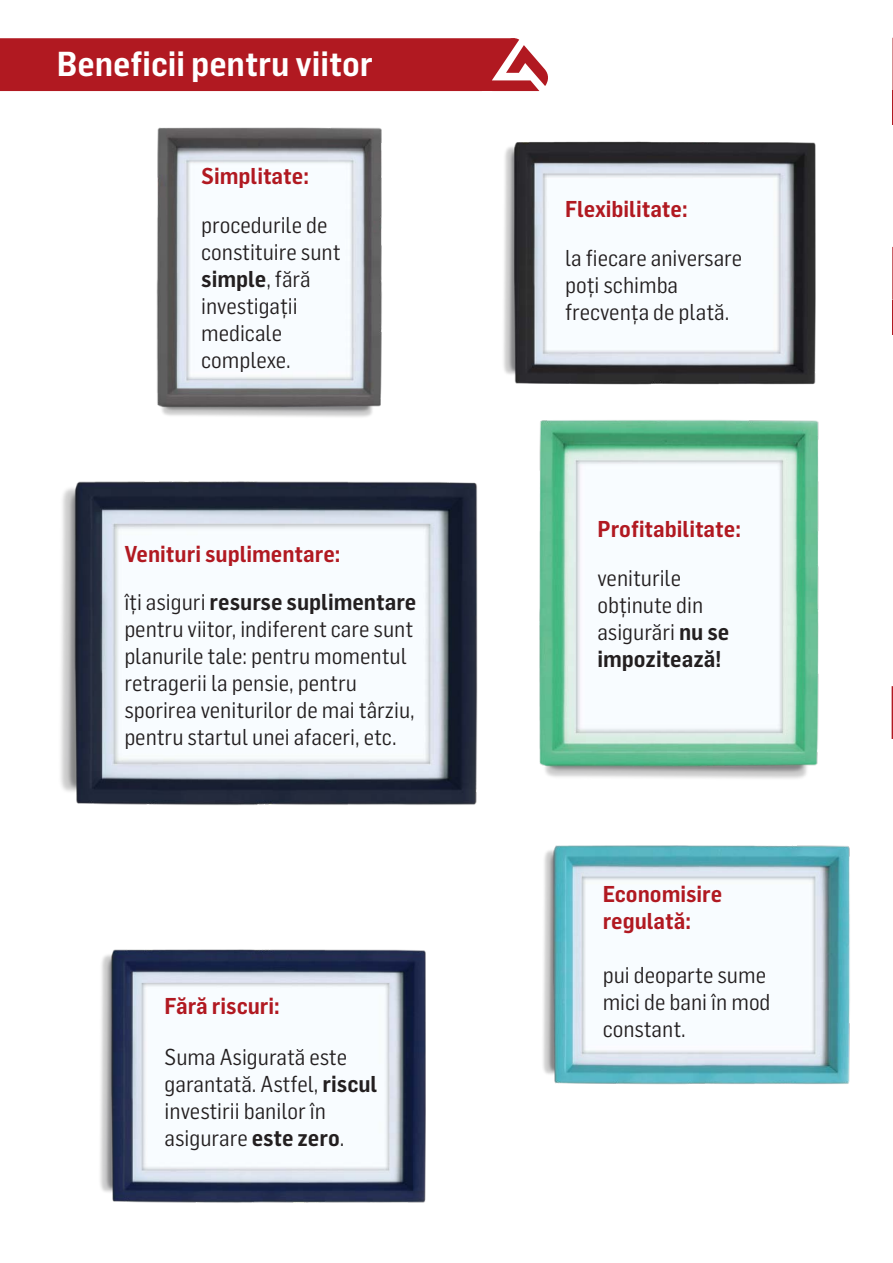
<style>
.page{position:relative;width:893px;height:1263px;background:#fff}
.page>*{position:absolute;margin:0;border:0;box-sizing:border-box;transform-origin:0 0}
.t1{font:600 34.05px "Flama Semicondensed";color:#fff}
.t2{font:22.5px/27px "Flama Semicondensed";color:#231f20}
.t3{font:600 22.5px/48.6px "Flama Semicondensed";color:#b11921}
.s1{font-weight:600}
.s2{font-weight:400;color:#231f20}
.s3{color:#231f20}
</style>
<div class="page">
<div style="left:0;top:38px;width:548px;height:53px;background:#b11921"></div>
<svg style="left:892px;top:686px;width:1px;height:53px"></svg>
<svg style="left:892px;top:38px;width:1px;height:52px"></svg>
<hr style="left:892px;top:90px;width:1px;height:35px;background:#b11921">
<svg style="left:892px;top:247px;width:1px;height:53px"></svg>
<hr style="left:892px;top:300px;width:1px;height:34px;background:#b11921">
<img style="left:543px;top:845px;width:307px;height:240px">
<img style="left:539px;top:420px;width:280px;height:359px">
<img style="left:156px;top:127px;width:226px;height:290px">
<img style="left:60px;top:481px;width:418px;height:324px">
<img style="left:100px;top:949px;width:326px;height:254px">
<img style="left:503px;top:141px;width:313px;height:244px">
<h1 class="t1" style="left:57px;top:41px;width:318px">Beneficii pentru viitor</h1>
<p class="t3" style="left:201px;top:151px;width:109px">Simplitate:</p>
<p class="t2" style="left:201px;top:210px;width:141px">procedurile de constituire sunt <span class="s1">simple</span>, fără investigații medicale complexe.</p>
<p class="t3" style="left:124px;top:528px;width:294px">Venituri suplimentare:<br><span class="s2">îți asiguri</span> <span class="s3">resurse suplimentare</span></p>
<p class="t2" style="left:124px;top:615px;width:292px">pentru viitor, indiferent care sunt planurile tale: pentru momentul retragerii la pensie, pentru sporirea veniturilor de mai târziu, pentru startul unei afaceri, etc.</p>
<p class="t3" style="left:165px;top:981px;width:117px">Fără riscuri:</p>
<p class="t2" style="left:165px;top:1043px;width:214px">Suma Asigurată este garantată. Astfel, <span class="s1">riscul </span>investirii banilor în asigurare <span class="s1">este zero</span>.</p>
<p class="t3" style="left:565px;top:184px;width:124px">Flexibilitate:</p>
<p class="t2" style="left:565px;top:244px;width:179px">la fiecare aniversare poți schimba frecvența de plată.</p>
<p class="t3" style="left:597px;top:504px;width:145px">Profitabilitate:</p>
<p class="t2" style="left:597px;top:564px;width:134px">veniturile obținute din asigurări <span class="s1">nu se impozitează!</span></p>
<p class="t3" style="left:603px;top:879px;width:121px;line-height:27px">Economisire regulată:</p>
<p class="t2" style="left:603px;top:960px;width:169px">pui deoparte sume mici de bani în mod constant.</p>
</div>
